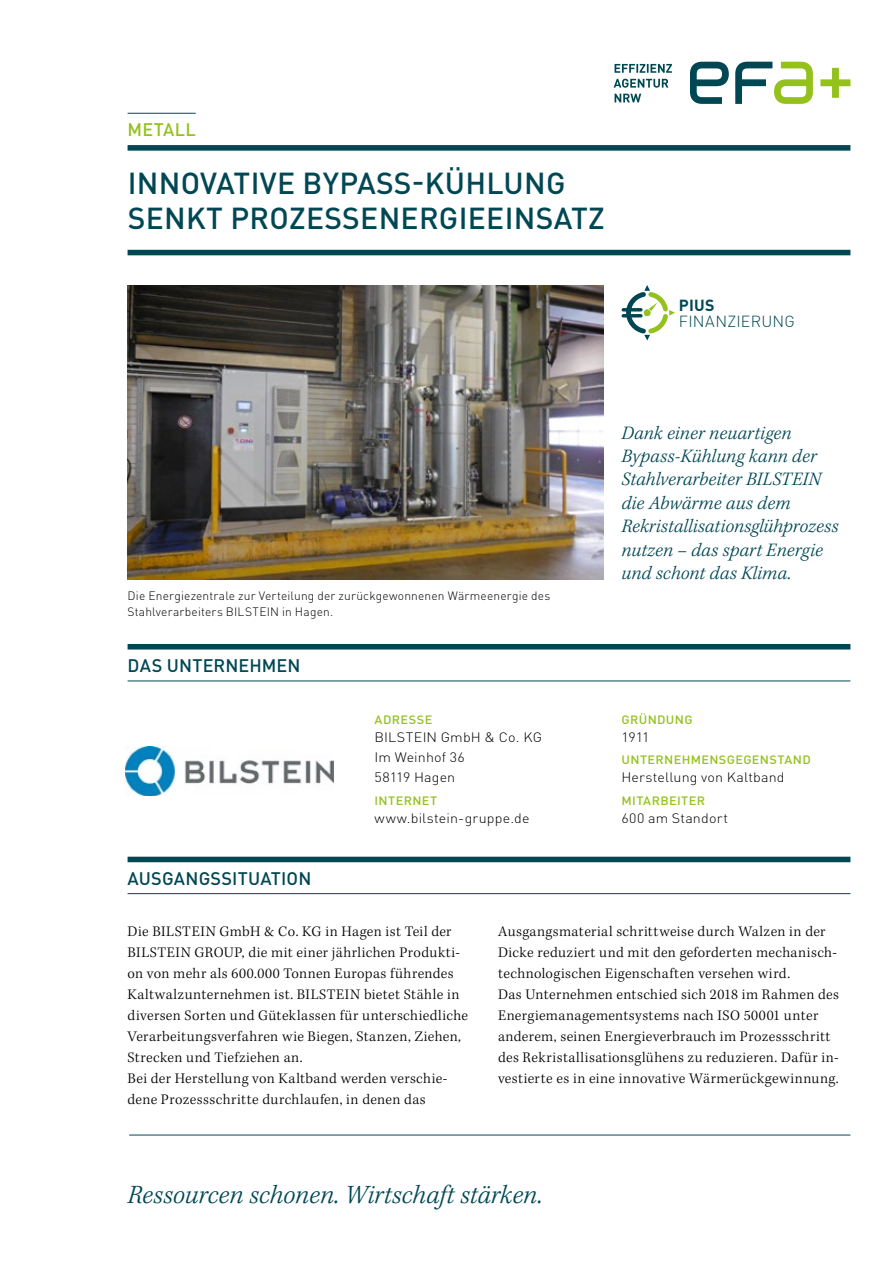
<style>
.page{position:relative;width:893px;height:1263px;background:#fff}
.page>*{position:absolute;margin:0;border:0;box-sizing:border-box;transform-origin:0 0}
.t1{font:500 30px/34.5px "DIN Pro";letter-spacing:.01em;color:#004754}
.t2{font:italic 300 27px "Kepler Std";color:#004754}
.t3{font:italic 300 19.5px/23.4px "Kepler Std";letter-spacing:.005em;color:#004754}
.t4{font:500 18px "DIN Pro";letter-spacing:.005em;color:#004754}
.t5{font:500 18px "DIN Pro";letter-spacing:.015em;color:#94c11c}
.t6{font:300 15.9px "DIN Pro";letter-spacing:.015em;color:#004754}
.t7{font:700 15.9px "DIN Pro";color:#004754}
.t8{font:300 15px/21px "Kepler Std";letter-spacing:.025em;color:#000}
.t9{font:300 13.5px/20.2px "DIN Pro";letter-spacing:.01em;color:#000;scale:1.06 1}
.t10{font:300 12px/15.8px "DIN Pro";letter-spacing:.015em;color:#000}
.t11{font:500 12px "DIN Pro";letter-spacing:.025em;color:#94c11c;scale:1.06 1}
</style>
<div class="page">
<svg style="left:615px;top:94px;width:26px;height:8px"></svg>
<svg style="left:614px;top:79px;width:54px;height:9px"></svg>
<svg style="left:615px;top:64px;width:57px;height:9px"></svg>
<svg style="left:690px;top:62px;width:160px;height:42px"></svg>
<hr style="left:129px;top:1135px;width:721px;height:1px;background:#004754">
<div style="left:128px;top:145px;width:722px;height:6px;background:#004754"></div>
<div style="left:128px;top:250px;width:722px;height:5px;background:#004754"></div>
<hr style="left:128px;top:113px;width:68px;height:1px;background:#004754">
<div style="left:128px;top:644px;width:722px;height:5px;background:#004754"></div>
<hr style="left:128px;top:680px;width:722px;height:1px;background:#004754">
<div style="left:128px;top:857px;width:722px;height:5px;background:#004754"></div>
<hr style="left:128px;top:893px;width:722px;height:1px;background:#004754">
<img style="left:128px;top:285px;width:475px;height:294px">
<svg style="left:624px;top:285px;width:51px;height:56px"></svg>
<hr style="left:623px;top:308px;width:18px;height:3px;background:#004754">
<hr style="left:623px;top:314px;width:18px;height:3px;background:#004754">
<img style="left:125px;top:746px;width:209px;height:49px">
<p class="t5" style="left:128px;top:118px;width:70px">METALL</p>
<h1 class="t1" style="left:128px;top:165px;width:478px">INNOVATIVE BYPASS-KÜHLUNG<br>SENKT PROZESSENERGIEEINSATZ</h1>
<p class="t7" style="left:679px;top:295px;width:37px">PIUS</p>
<p class="t6" style="left:679px;top:311px;width:117px">FINANZIERUNG</p>
<p class="t10" style="left:128px;top:588px;width:424px">Die Energiezentrale zur Verteilung der zurückgewonnenen Wärmeenergie des<br>Stahlverarbeiters BILSTEIN in Hagen.</p>
<p class="t4" style="left:128px;top:654px;width:174px">DAS UNTERNEHMEN</p>
<p class="t4" style="left:128px;top:867px;width:185px">AUSGANGSSITUATION</p>
<p class="t11" style="left:375px;top:711px;width:56px">ADRESSE</p>
<p class="t9" style="left:375px;top:727px;width:159px">BILSTEIN GmbH &amp; Co. KG<br>Im Weinhof 36<br>58119 Hagen</p>
<p class="t11" style="left:375px;top:792px;width:61px">INTERNET</p>
<p class="t9" style="left:375px;top:808px;width:148px">www.bilstein-gruppe.de</p>
<h3 class="t3" style="left:621px;top:421px;width:218px">Dank einer neuartigen<br>Bypass-Kühlung kann der<br>Stahlverarbeiter BILSTEIN die Abwärme aus dem<br>Rekristallisationsglühprozess nutzen – das spart Energie und schont das Klima.</h3>
<p class="t11" style="left:622px;top:711px;width:69px">GRÜNDUNG</p>
<p class="t9" style="left:621px;top:727px;width:28px">1911</p>
<p class="t11" style="left:622px;top:752px;width:180px">UNTERNEHMENSGEGENSTAND</p>
<p class="t9" style="left:621px;top:767px;width:155px">Herstellung von Kaltband</p>
<p class="t11" style="left:622px;top:792px;width:80px">MITARBEITER</p>
<p class="t9" style="left:621px;top:808px;width:102px">600 am Standort</p>
<p class="t8" style="left:128px;top:921px;width:342px">Die BILSTEIN GmbH &amp; Co. KG in Hagen ist Teil der BILSTEIN GROUP, die mit einer jährlichen Produkti&shy;on von mehr als 600.000 Tonnen Europas führendes Kaltwalzunternehmen ist. BILSTEIN bietet Stähle in diversen Sorten und Güteklassen für unterschiedliche Verarbeitungsverfahren wie Biegen, Stanzen, Ziehen, Strecken und Tiefziehen an.<br>Bei der Herstellung von Kaltband werden verschie&shy;dene Prozessschritte durchlaufen, in denen das</p>
<p class="t8" style="left:498px;top:921px;width:342px">Ausgangsmaterial schrittweise durch Walzen in der Dicke reduziert und mit den geforderten mechanisch&shy;technologischen Eigenschaften versehen wird.<br>Das Unternehmen entschied sich 2018 im Rahmen des Energiemanagementsystems nach ISO 50001 unter anderem, seinen Energieverbrauch im Prozessschritt des Rekristallisationsglühens zu reduzieren. Dafür in&shy;vestierte es in eine innovative Wärmerückgewinnung.</p>
<h2 class="t2" style="left:128px;top:1179px;width:417px">Ressourcen schonen. Wirtschaft stärken.</h2>
</div>
